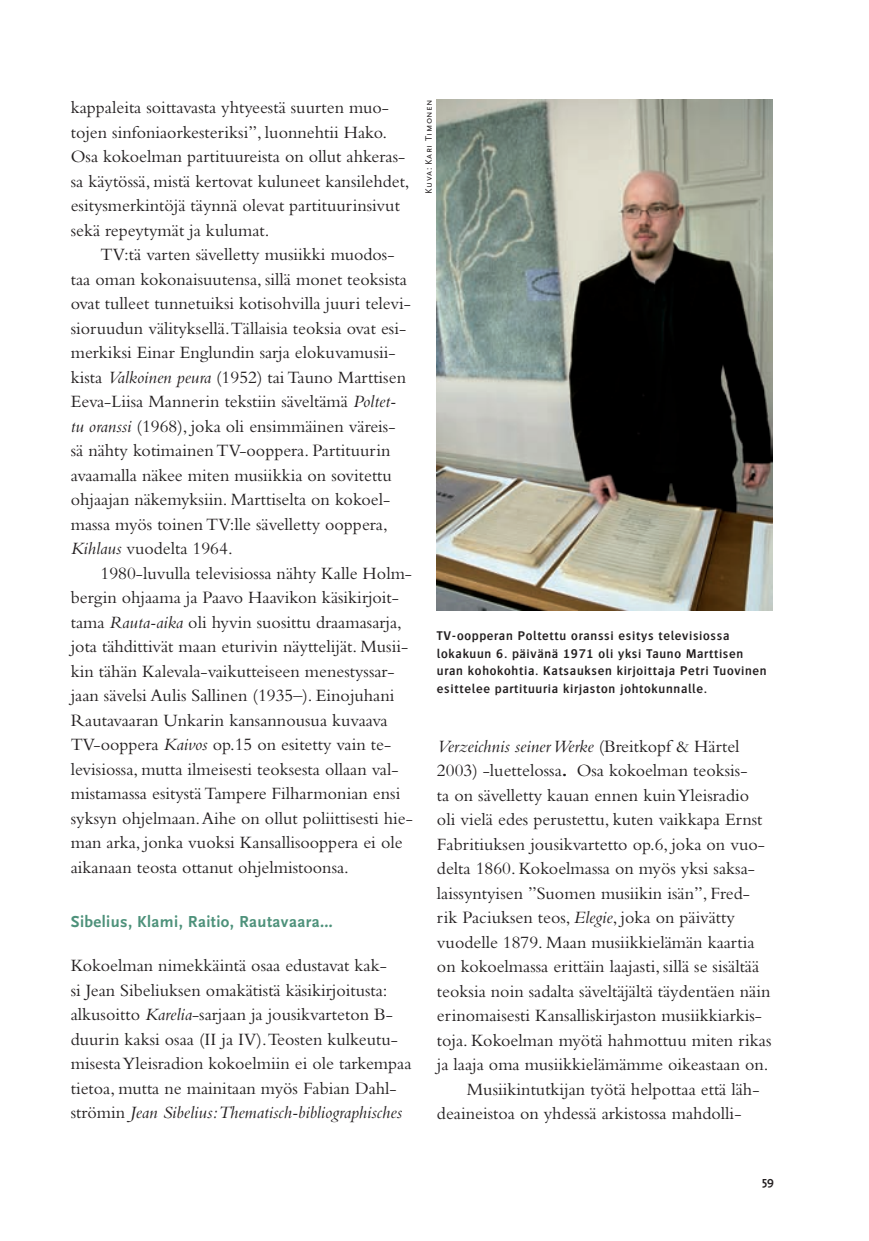
<style>
.page{position:relative;width:869px;height:1241px;background:#fff}
.page>*{position:absolute;margin:0;border:0;box-sizing:border-box;transform-origin:0 0}
.t1{font:18.03px/24.5px "Bembo";color:#231f20}
.t2{font:italic 18.03px "Bembo";color:#231f20}
.t3{font:700 16.62px "Scala Sans";letter-spacing:.025em;color:#4d917a}
.t4{font:600 13.12px/17.5px "Bosis";letter-spacing:.05em;color:#231f20}
.t5{font:700 12.25px "Scala Sans";color:#231f20}
.t6{font:9.62px "Scala Sans Caps";letter-spacing:.05em;color:#231f20}
.s1{font-style:italic}
.s2{font-style:normal}
.s3{font-weight:700}
</style>
<div class="page">
<img style="left:437px;top:99px;width:334px;height:511px">
<p class="t1" style="left:71px;top:97px;width:340px">kappaleita soittavasta yhtyeestä suurten muo&shy;tojen sinfoniaorkesteriksi”, luonnehtii Hako.<br>Osa kokoelman partituureista on ollut ahkeras&shy;sa käytössä, mistä kertovat kuluneet kansilehdet, esitysmerkintöjä täynnä olevat partituurinsivut sekä repeytymät ja kulumat.</p>
<p class="t1" style="left:71px;top:244px;width:341px;text-indent:30px">TV:tä varten sävelletty musiikki muodos&shy;taa oman kokonaisuutensa, sillä monet teoksista ovat tulleet tunnetuiksi kotisohvilla juuri televi&shy;sioruudun välityksellä.Tällaisia teoksia ovat esi&shy;merkiksi Einar Englundin sarja elokuvamusii&shy;kista <span class="s1">Valkoinen peura</span> (1952) tai Tauno Marttisen Eeva-Liisa Mannerin tekstiin säveltämä <span class="s1">Poltet&shy;tu oranssi</span> (1968), joka oli ensimmäinen väreis&shy;sä nähty kotimainen TV-ooppera. Partituurin avaamalla näkee miten musiikkia on sovitettu ohjaajan näkemyksiin. Marttiselta on kokoel&shy;massa myös toinen TV:lle sävelletty ooppera, <span class="s1">Kihlaus</span> vuodelta 1964.</p>
<p class="t1" style="left:71px;top:562px;width:343px;text-indent:30px">1980-luvulla televisiossa nähty Kalle Holm&shy;bergin ohjaama ja Paavo Haavikon käsikirjoit&shy;tama <span class="s1">Rauta-aika</span> oli hyvin suosittu draamasarja, jota tähdittivät maan eturivin näyttelijät. Musii&shy;kin tähän Kalevala-vaikutteiseen menestyssar&shy;jaan sävelsi Aulis Sallinen (1935–). Einojuhani Rautavaaran Unkarin kansannousua kuvaava TV-ooppera <span class="s1">Kaivos</span> op.15 on esitetty vain te&shy;levisiossa, mutta ilmeisesti teoksesta ollaan val&shy;mistamassa esitystä Tampere Filharmonian ensi syksyn ohjelmaan. Aihe on ollut poliittisesti hie&shy;man arka, jonka vuoksi Kansallisooppera ei ole aikanaan teosta ottanut ohjelmistoonsa.</p>
<p class="t3" style="left:71px;top:915px;width:263px">Sibelius, Klami, Raitio, Rautavaara…</p>
<p class="t1" style="left:71px;top:954px;width:342px">Kokoelman nimekkäintä osaa edustavat kak-<br>si Jean Sibeliuksen omakätistä käsikirjoitusta: alkusoitto <span class="s1">Karelia</span>-sarjaan ja jousikvarteton B&shy;duurin kaksi osaa (II ja IV).Teosten kulkeutu&shy;misesta Yleisradion kokoelmiin ei ole tarkempaa tietoa, mutta ne mainitaan myös Fabian Dahl&shy;strömin <span class="s1">Jean Sibelius: Thematisch-bibliographisches</span></p>
<p class="t6" style="left:422px;top:193px;width:96px;rotate:-90deg">Kuva: Kari Timonen</p>
<p class="t4" style="left:437px;top:628px;width:331px">TV-oopperan Poltettu oranssi esitys televisiossa lokakuun 6. päivänä 1971 oli yksi Tauno Marttisen uran kohokohtia. Katsauksen kirjoittaja Petri Tuovinen esittelee partituuria kirjaston johtokunnalle.</p>
<p class="t2" style="left:437px;top:739px;width:304px">Verzeichnis seiner Werke <span class="s2">(Breitkopf &amp; Härtel</span></p>
<p class="t1" style="left:437px;top:760px;width:312px">2003) -luettelossa<span class="s3">.</span> Osa kokoelman teoksis-</p>
<p class="t1" style="left:437px;top:784px;width:313px">ta on sävelletty kauan ennen kuin Yleisradio</p>
<p class="t1" style="left:437px;top:809px;width:327px">oli vielä edes perustettu, kuten vaikkapa Ernst</p>
<p class="t1" style="left:437px;top:833px;width:329px">Fabritiuksen jousikvartetto op.6, joka on vuo-</p>
<p class="t1" style="left:437px;top:858px;width:319px">delta 1860. Kokoelmassa on myös yksi saksa-</p>
<p class="t1" style="left:437px;top:882px;width:314px">laissyntyisen ”Suomen musiikin isän”, Fred-</p>
<p class="t1" style="left:437px;top:907px;width:299px">rik Paciuksen teos, <span class="s1">Elegie</span>, joka on päivätty</p>
<p class="t1" style="left:437px;top:931px;width:319px">vuodelle 1879. Maan musiikkielämän kaartia</p>
<p class="t1" style="left:437px;top:956px;width:323px">on kokoel massa erittäin laajasti, sillä se sisältää</p>
<p class="t1" style="left:437px;top:980px;width:335px">teoksia noin sadalta säveltäjältä täydentäen näin</p>
<p class="t1" style="left:437px;top:1005px;width:326px">erinomaisesti Kansalliskirjaston musiikkiarkis-</p>
<p class="t1" style="left:437px;top:1029px;width:336px">toja. Kokoelman myötä hahmottuu miten rikas</p>
<p class="t1" style="left:437px;top:1054px;width:333px">ja laaja oma musiikkielämämme oikeastaan on.</p>
<p class="t1" style="left:466px;top:1078px;width:294px">Musiikintutkijan työtä helpottaa että läh-</p>
<p class="t1" style="left:437px;top:1103px;width:306px">deaineistoa on yhdessä arkistossa mahdolli-</p>
<p class="t5" style="left:761px;top:1176px;width:13px">59</p>
</div>
